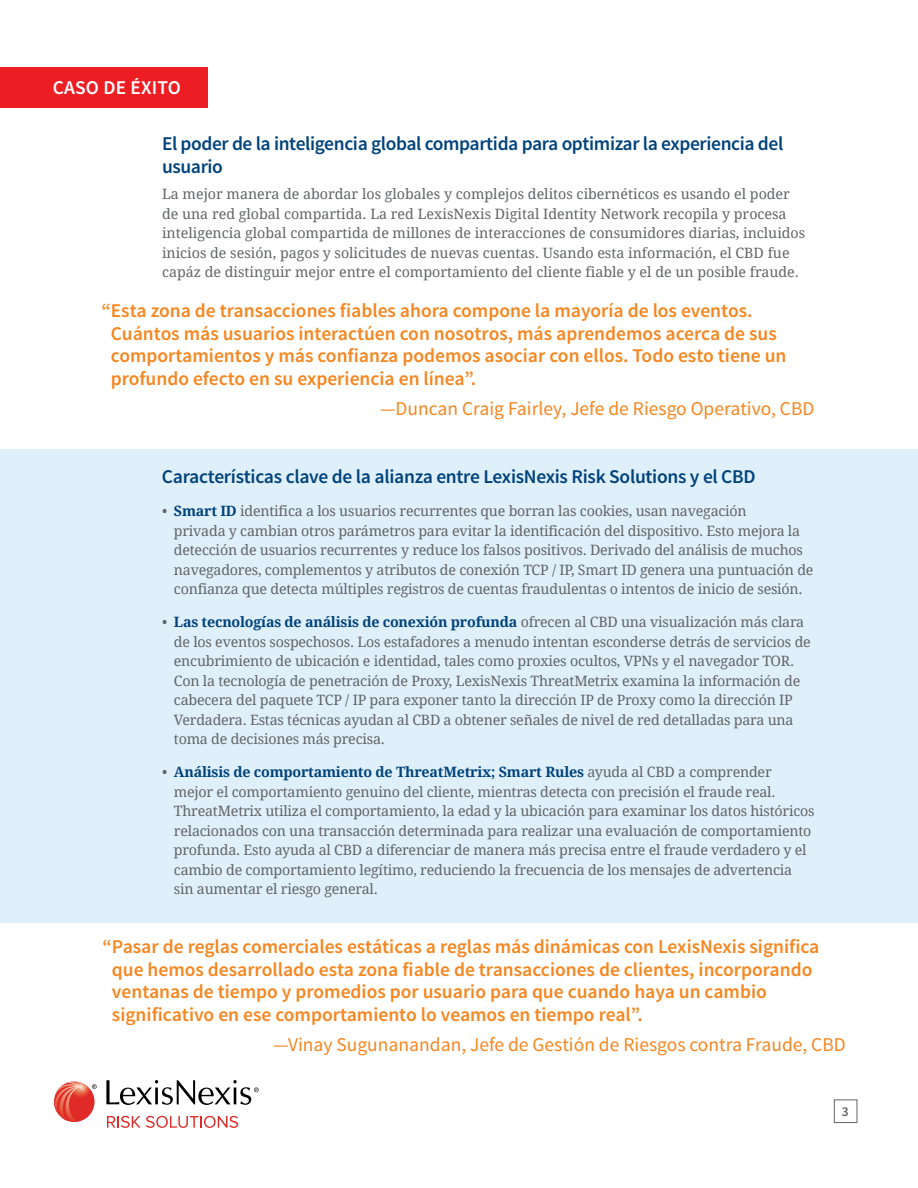
<style>
.page{position:relative;width:918px;height:1188px;background:#fff}
.page>*{position:absolute;margin:0;border:0;box-sizing:border-box;transform-origin:0 0}
.t1{font:600 19.5px/22.5px "Source Sans Pro";color:#f6861f}
.t2{font:600 19.5px/23.4px "Source Sans Pro";letter-spacing:-.02em;color:#00437b}
.t3{font:19.5px "Source Sans Pro";color:#f6861f}
.t4{font:600 19.5px "Source Sans Pro";letter-spacing:.01em;color:#fff}
.t5{font:14.25px/19.5px "Droid Serif";letter-spacing:-.015em;color:#636466}
.t6{font:600 13.5px "Source Sans Pro";color:#636466}
.s1{font-weight:700;color:#00437b}
</style>
<div class="page">
<div style="left:0;top:449px;width:918px;height:473px;background:#dff0fb"></div>
<div style="left:834px;top:1100px;width:23px;height:23px;border:1px solid #636466"></div>
<div style="left:0;top:67px;width:208px;height:40px;background:#ed1d24"></div>
<svg style="left:107px;top:1116px;width:131px;height:12px"></svg>
<svg style="left:106px;top:1080px;width:153px;height:25px"></svg>
<svg style="left:54px;top:1082px;width:43px;height:40px"></svg>
<h1 class="t4" style="left:53px;top:76px;width:130px">CASO DE ÉXITO</h1>
<h1 class="t2" style="left:162px;top:132px;width:623px">El poder de la inteligencia global compartida para optimizar la experiencia del usuario</h1>
<p class="t5" style="left:162px;top:185px;width:645px">La mejor manera de abordar los globales y complejos delitos cibernéticos es usando el poder de una red global compartida. La red LexisNexis Digital Identity Network recopila y procesa inteligencia global compartida de millones de interacciones de consumidores diarias, incluidos inicios de sesión, pagos y solicitudes de nuevas cuentas. Usando esta información, el CBD fue capáz de distinguir mejor entre el comportamiento del cliente fiable y el de un posible fraude.</p>
<p class="t1" style="left:111px;top:300px;width:677px;text-indent:-9px">“Esta zona de transacciones fiables ahora compone la mayoría de los eventos.<br>Cuántos más usuarios interactúen con nosotros, más aprendemos acerca de sus comportamientos y más confianza podemos asociar con ellos. Todo esto tiene un profundo efecto en su experiencia en línea”.</p>
<h1 class="t3" style="left:380px;top:396px;width:436px">—Duncan Craig Fairley, Jefe de Riesgo Operativo, CBD</h1>
<h1 class="t2" style="left:162px;top:466px;width:595px">Características clave de la alianza entre LexisNexis Risk Solutions y el CBD</h1>
<p class="t5" style="left:174px;top:502px;width:641px;text-indent:-12px">• <span class="s1">Smart ID</span> identifica a los usuarios recurrentes que borran las cookies, usan navegación<br>privada y cambian otros parámetros para evitar la identificación del dispositivo. Esto mejora la detección de usuarios recurrentes y reduce los falsos positivos. Derivado del análisis de muchos navegadores, complementos y atributos de conexión TCP / IP, Smart ID genera una puntuación de confianza que detecta múltiples registros de cuentas fraudulentas o intentos de inicio de sesión.</p>
<p class="t5" style="left:174px;top:613px;width:638px;text-indent:-12px">• <span class="s1">Las tecnologías de análisis de conexión profunda</span> ofrecen al CBD una visualización más clara de los eventos sospechosos. Los estafadores a menudo intentan esconderse detrás de servicios de encubrimiento de ubicación e identidad, tales como proxies ocultos, VPNs y el navegador TOR.<br>Con la tecnología de penetración de Proxy, LexisNexis ThreatMetrix examina la información de cabecera del paquete TCP / IP para exponer tanto la dirección IP de Proxy como la dirección IP Verdadera. Estas técnicas ayudan al CBD a obtener señales de nivel de red detalladas para una toma de decisiones más precisa.</p>
<p class="t5" style="left:174px;top:763px;width:642px;text-indent:-12px">• <span class="s1">Análisis de comportamiento de ThreatMetrix; Smart Rules</span> ayuda al CBD a comprender mejor el comportamiento genuino del cliente, mientras detecta con precisión el fraude real.<br>ThreatMetrix utiliza el comportamiento, la edad y la ubicación para examinar los datos históricos relacionados con una transacción determinada para realizar una evaluación de comportamiento profunda. Esto ayuda al CBD a diferenciar de manera más precisa entre el fraude verdadero y el cambio de comportamiento legítimo, reduciendo la frecuencia de los mensajes de advertencia sin aumentar el riesgo general.</p>
<p class="t1" style="left:112px;top:936px;width:709px;text-indent:-9px">“Pasar de reglas comerciales estáticas a reglas más dinámicas con LexisNexis significa que hemos desarrollado esta zona fiable de transacciones de clientes, incorporando ventanas de tiempo y promedios por usuario para que cuando haya un cambio significativo en ese comportamiento lo veamos en tiempo real”.</p>
<h1 class="t3" style="left:273px;top:1032px;width:574px">—Vinay Sugunanandan, Jefe de Gestión de Riesgos contra Fraude, CBD</h1>
<p class="t6" style="left:842px;top:1103px;width:8px">3</p>
</div>
